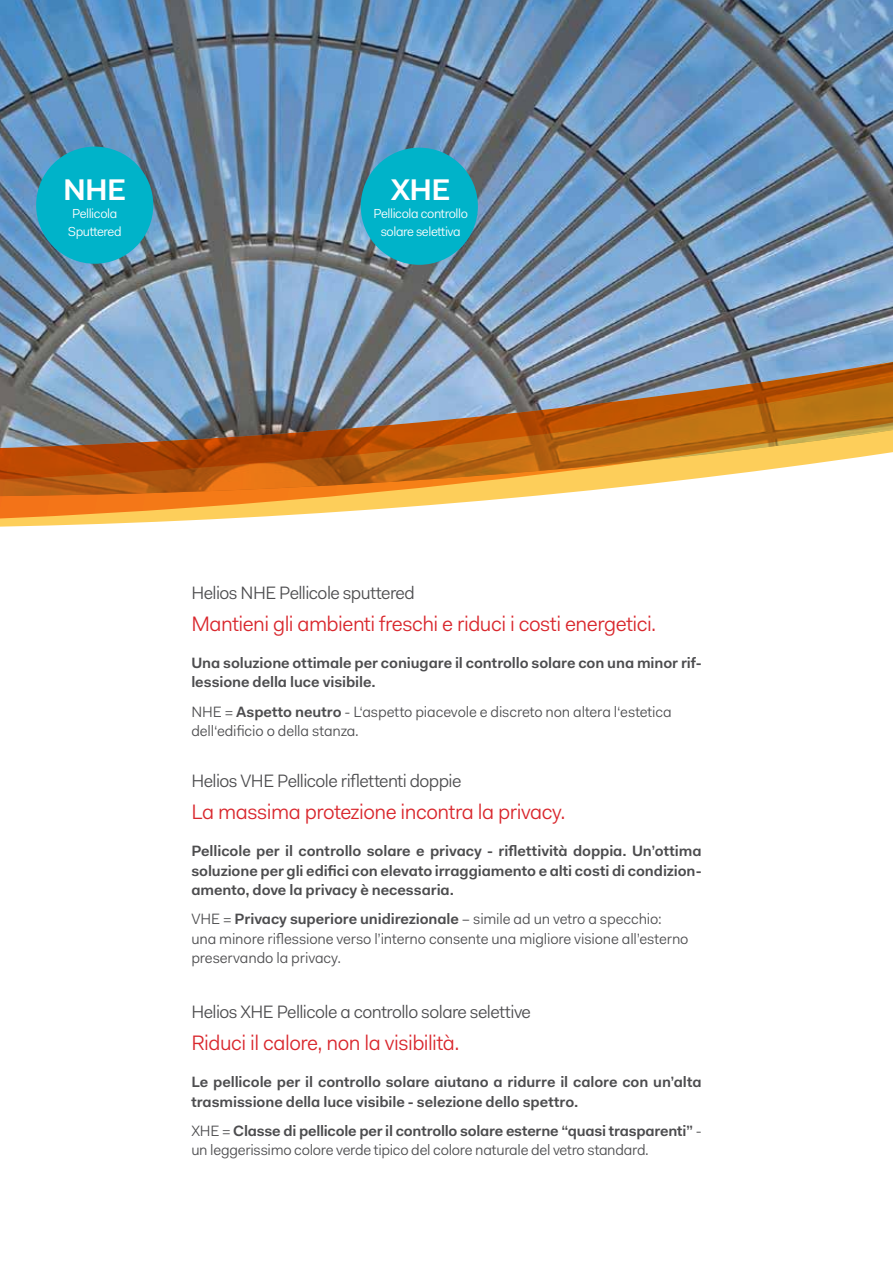
<style>
.page{position:relative;width:893px;height:1263px;background:#fff}
.page>*{position:absolute;margin:0;border:0;box-sizing:border-box;transform-origin:0 0}
.t1{font:600 30px "L Lumar Fakt Pro";letter-spacing:-.025em;color:#fff}
.t2{font:21px "L Lumar Fakt Pro Blond";letter-spacing:-.02em;color:#d9272d}
.t3{font:18px "L Lumar Fakt Pro Blond";letter-spacing:-.03em;color:#4d4d4f}
.t4{font:600 15px/19.5px "L Lumar Fakt Pro";letter-spacing:-.005em;color:#4d4d4f}
.t5{font:15px/19.5px "L Lumar Fakt Pro Blond";letter-spacing:-.01em;color:#4d4d4f}
.t6{font:13.2px/18px "L Lumar Fakt Pro Blond";letter-spacing:-.03em;color:#fff;text-align:center}
.s1{font-family:"L Lumar Fakt Pro";font-weight:600}
.s2{font-family:"L Lumar Fakt Pro Blond";font-weight:400}
</style>
<div class="page">
<img style="left:0;top:0;width:893px;height:527px">
<div style="left:36px;top:147px;width:117px;height:117px;background:#00b3c9;border-radius:50%"></div>
<div style="left:361px;top:148px;width:117px;height:117px;background:#00b3c9;border-radius:50%"></div>
<h1 class="t1" style="left:63px;top:170px;width:65px">NHE</h1>
<p class="t6" style="left:68px;top:205px;width:56px">Pellicola<br>Sputtered</p>
<h1 class="t1" style="left:391px;top:169px;width:61px">XHE</h1>
<p class="t6" style="left:374px;top:204px;width:96px">Pellicola controllo solare selettiva</p>
<p class="t3" style="left:191px;top:580px;width:225px">Helios NHE Pellicole sputtered</p>
<h2 class="t2" style="left:191px;top:610px;width:467px">Mantieni gli ambienti freschi e riduci i costi energetici.</h2>
<p class="t4" style="left:191px;top:653px;width:512px">Una soluzione ottimale per coniugare il controllo solare con una minor rif&shy;lessione della luce visibile.</p>
<p class="t5" style="left:191px;top:702px;width:482px">NHE = <span class="s1">Aspetto neutro</span> - L‘aspetto piacevole e discreto non altera l‘estetica dell‘edificio o della stanza.</p>
<p class="t3" style="left:191px;top:768px;width:272px">Helios VHE Pellicole riflettenti doppie</p>
<h2 class="t2" style="left:191px;top:798px;width:376px">La massima protezione incontra la privacy.</h2>
<p class="t4" style="left:191px;top:841px;width:512px;text-align:justify">Pellicole per il controllo solare e privacy - riflettività doppia. Un’ottima soluzione per gli edifici con elevato irraggiamento e alti costi di condizion&shy;amento, dove la privacy è necessaria.</p>
<p class="t5" style="left:191px;top:909px;width:499px">VHE = <span class="s1">Privacy superiore unidirezionale</span> – simile ad un vetro a specchio: una minore riflessione verso l’interno consente una migliore visione all’esterno preservando la privacy.</p>
<p class="t3" style="left:191px;top:999px;width:341px">Helios XHE Pellicole a controllo solare selettive</p>
<h2 class="t2" style="left:191px;top:1029px;width:270px">Riduci il calore, non la visibilità.</h2>
<p class="t4" style="left:191px;top:1072px;width:512px">Le pellicole per il controllo solare aiutano a ridurre il calore con un’alta trasmissione della luce visibile - selezione dello spettro.</p>
<p class="t4" style="left:191px;top:1121px;width:512px"><span class="s2">XHE =</span> Classe di pellicole per il controllo solare esterne “quasi trasparenti” <span class="s2">-</span></p>
<p class="t5" style="left:191px;top:1140px;width:459px">un leggerissimo colore verde tipico del colore naturale del vetro standard.</p>
</div>
